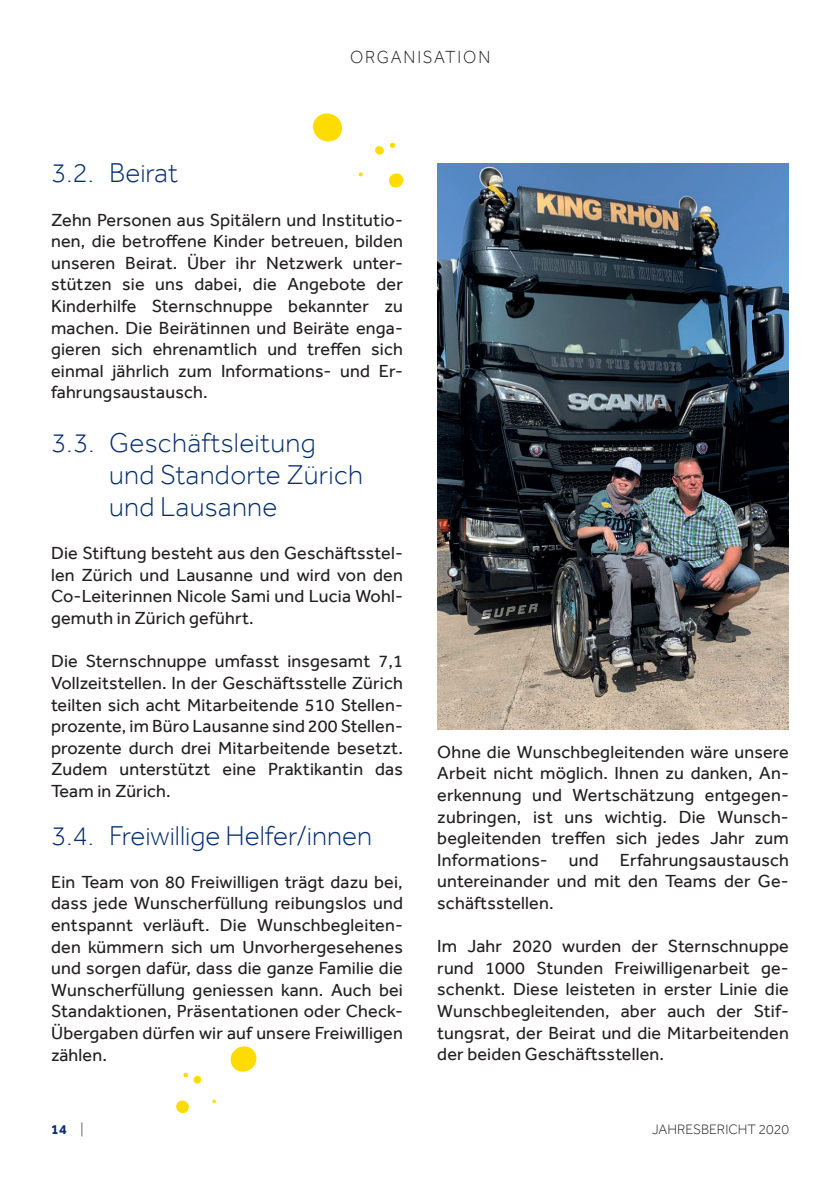
<style>
.page{position:relative;width:840px;height:1191px;background:#fff}
.page>*{position:absolute;margin:0;border:0;box-sizing:border-box;transform-origin:0 0}
.t1{font:300 28px/32px "Effra";letter-spacing:.01em;color:#052d6f}
.t2{font:18px/21.6px "Effra";letter-spacing:.01em;color:#231f20;text-align:justify}
.t3{font:300 18px "Effra";letter-spacing:.105em;color:#231f20;scale:.95 1}
.t4{font:300 14px "Effra";color:#231f20}
.t5{font:700 14px "Effra";color:#052d6f}
.s1{font-weight:300;color:#231f20}
</style>
<div class="page">
<img style="left:437px;top:164px;width:351px;height:565px">
<svg style="left:313px;top:113px;width:30px;height:29px"></svg>
<svg style="left:389px;top:173px;width:15px;height:15px"></svg>
<svg style="left:375px;top:142px;width:20px;height:13px"></svg>
<svg style="left:358px;top:172px;width:4px;height:5px"></svg>
<svg style="left:230px;top:1046px;width:27px;height:26px"></svg>
<svg style="left:176px;top:1100px;width:13px;height:13px"></svg>
<svg style="left:183px;top:1072px;width:19px;height:12px"></svg>
<svg style="left:212px;top:1099px;width:4px;height:4px"></svg>
<p class="t3" style="left:350px;top:46px;width:149px">ORGANISATION</p>
<h1 class="t1" style="left:51px;top:157px;width:128px">3.2. Beirat</h1>
<p class="t2" style="left:51px;top:208px;width:353px">Zehn Personen aus Spitälern und Institutio&shy;nen, die betroffene Kinder betreuen, bilden unseren Beirat. Über ihr Netzwerk unter&shy;stützen sie uns dabei, die Angebote der Kinderhilfe Sternschnuppe bekannter zu machen. Die Beirätinnen und Beiräte enga&shy;gieren sich ehrenamtlich und treffen sich einmal jährlich zum Informations- und Er&shy;fahrungsaustausch.</p>
<h1 class="t1" style="left:109px;top:426px;width:255px;text-indent:-58px">3.3. Geschäftsleitung und Standorte Zürich und Lausanne</h1>
<p class="t2" style="left:51px;top:542px;width:353px">Die Stiftung besteht aus den Geschäftsstel&shy;len Zürich und Lausanne und wird von den Co-Leiterinnen Nicole Sami und Lucia Wohl&shy;gemuth in Zürich geführt.</p>
<p class="t2" style="left:51px;top:650px;width:353px">Die Sternschnuppe umfasst insgesamt 7,1<br>Vollzeitstellen. In der Geschäftsstelle Zürich teilten sich acht Mitarbeitende 510 Stellen&shy;prozente, im Büro Lausanne sind 200 Stellen&shy;prozente durch drei Mitarbeitende besetzt.<br>Zudem unterstützt eine Praktikantin das Team in Zürich.</p>
<h1 class="t1" style="left:51px;top:819px;width:322px">3.4. Freiwillige Helfer/innen</h1>
<p class="t2" style="left:51px;top:870px;width:353px">Ein Team von 80 Freiwilligen trägt dazu bei, dass jede Wunscherfüllung reibungslos und entspannt verläuft. Die Wunschbegleiten&shy;den kümmern sich um Unvorhergesehenes und sorgen dafür, dass die ganze Familie die Wunscherfüllung geniessen kann. Auch bei Standaktionen, Präsentationen oder Check-Übergaben dürfen wir auf unsere Freiwilligen zählen.</p>
<p class="t2" style="left:437px;top:741px;width:353px">Ohne die Wunschbegleitenden wäre unsere Arbeit nicht möglich. Ihnen zu danken, An&shy;erkennung und Wertschätzung entgegen&shy;zubringen, ist uns wichtig. Die Wunsch&shy;begleitenden treffen sich jedes Jahr zum Informations- und Erfahrungsaustausch untereinander und mit den Teams der Ge&shy;schäftsstellen.</p>
<p class="t2" style="left:437px;top:935px;width:353px">Im Jahr 2020 wurden der Sternschnuppe rund 1000 Stunden Freiwilligenarbeit ge&shy;schenkt. Diese leisteten in erster Linie die Wunschbegleitenden, aber auch der Stif&shy;tungsrat, der Beirat und die Mitarbeitenden der beiden Geschäftsstellen.</p>
<p class="t5" style="left:51px;top:1120px;width:34px">14 <span class="s1">|</span></p>
<p class="t4" style="left:652px;top:1120px;width:138px">JAHRESBERICHT 2020</p>
</div>
